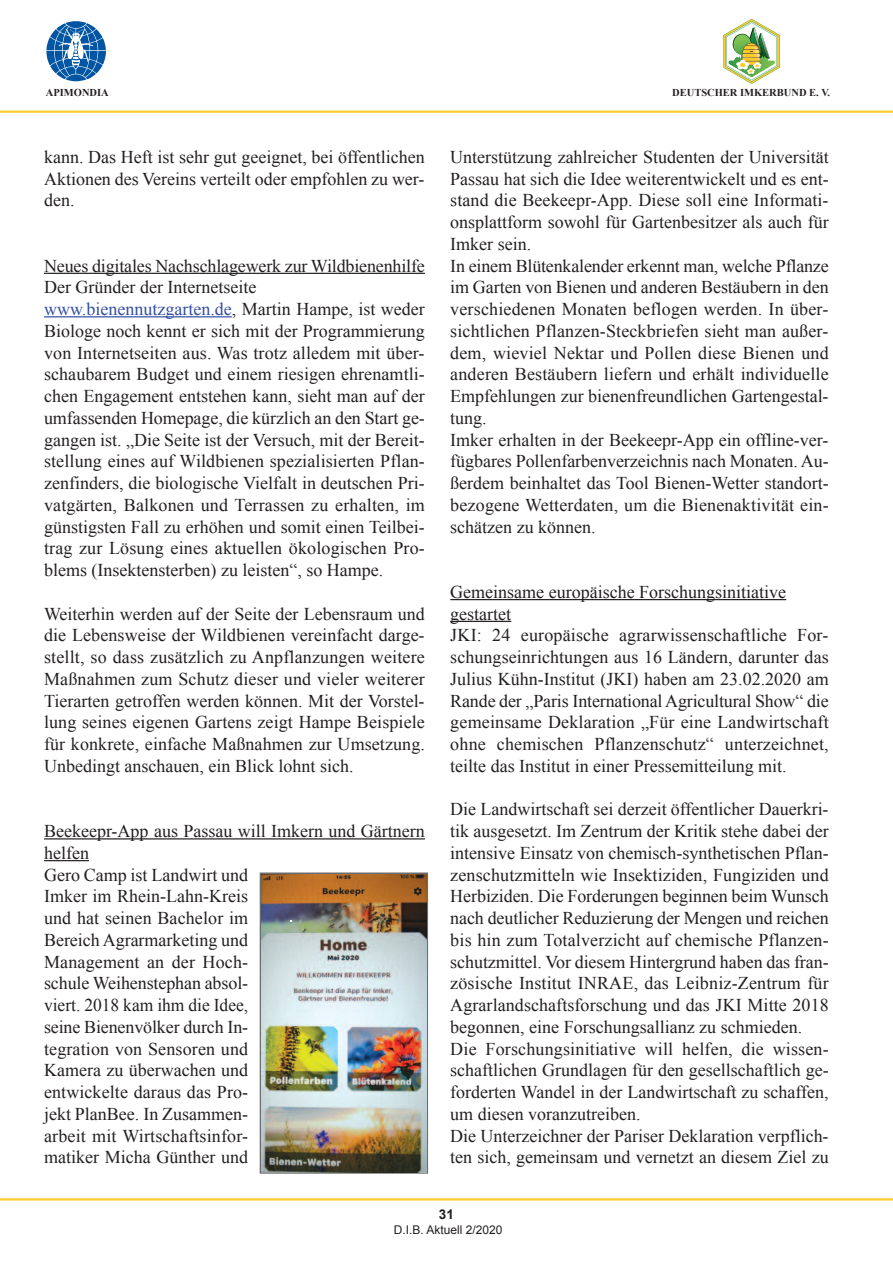
<style>
.page{position:relative;width:893px;height:1263px;background:#fff}
.page>*{position:absolute;margin:0;border:0;box-sizing:border-box;transform-origin:0 0}
.t1{font:18px/21.8px "Times New Roman";color:#231f20}
.t2{font:700 13.5px "Arial";color:#231f20}
.t3{font:12px "Arial";color:#231f20}
.t4{font:700 10.5px "Times New Roman";color:#231f20}
.s1{color:#324ea1}
</style>
<div class="page">
<hr style="left:0;top:1198px;width:893px;height:2px;background:#fecb2f">
<hr style="left:0;top:111px;width:893px;height:2px;background:#fecb2f">
<svg style="left:723px;top:19px;width:57px;height:65px"></svg>
<svg style="left:46px;top:21px;width:60px;height:61px"></svg>
<hr style="left:44px;top:273px;width:381px;height:1px;background:#231f20">
<hr style="left:44px;top:316px;width:188px;height:1px;background:#324ea1">
<hr style="left:44px;top:838px;width:381px;height:1px;background:#231f20">
<hr style="left:44px;top:860px;width:45px;height:1px;background:#231f20">
<hr style="left:450px;top:599px;width:336px;height:1px;background:#231f20">
<hr style="left:450px;top:621px;width:61px;height:1px;background:#231f20">
<svg style="left:260px;top:872px;width:168px;height:302px"></svg>
<img style="left:261px;top:874px;width:166px;height:298px">
<p class="t4" style="left:46px;top:87px;width:64px">APIMONDIA</p>
<p class="t4" style="left:672px;top:87px;width:160px">DEUTSCHER IMKERBUND E. V.</p>
<p class="t1" style="left:44px;top:146px;width:382px;text-align:justify">kann. Das Heft ist sehr gut geeignet, bei öffentlichen Aktionen des Vereins verteilt oder empfohlen zu wer&shy;den.</p>
<p class="t1" style="left:44px;top:255px;width:382px">Neues digitales Nachschlagewerk zur Wildbienenhilfe Der Gründer der Internetseite <span class="s1">www.bienennutzgarten.de</span>, Martin Hampe, ist weder Biologe noch kennt er sich mit der Programmierung von Internetseiten aus. Was trotz alledem mit über&shy;schaubarem Budget und einem riesigen ehrenamtli&shy;chen Engagement entstehen kann, sieht man auf der umfassenden Homepage, die kürzlich an den Start ge&shy;gangen ist. „Die Seite ist der Versuch, mit der Bereit&shy;stellung eines auf Wildbienen spezialisierten Pflan&shy;zenfinders, die biologische Vielfalt in deutschen Pri&shy;vatgärten, Balkonen und Terrassen zu erhalten, im günstigsten Fall zu erhöhen und somit einen Teilbei&shy;trag zur Lösung eines aktuellen ökologischen Pro&shy;blems (Insektensterben) zu leisten“, so Hampe.</p>
<p class="t1" style="left:44px;top:603px;width:382px;text-align:justify">Weiterhin werden auf der Seite der Lebensraum und die Lebensweise der Wildbienen vereinfacht darge&shy;stellt, so dass zusätzlich zu Anpflanzungen weitere Maßnahmen zum Schutz dieser und vieler weiterer Tierarten getroffen werden können. Mit der Vorstel&shy;lung seines eigenen Gartens zeigt Hampe Beispiele für konkrete, einfache Maßnahmen zur Umsetzung.<br>Unbedingt anschauen, ein Blick lohnt sich.</p>
<p class="t1" style="left:44px;top:820px;width:382px">Beekeepr-App aus Passau will Imkern und Gärtnern helfen<br>Gero Camp ist Landwirt und<br>Imker im Rhein-Lahn-Kreis<br>und hat seinen Bachelor im<br>Bereich Agrarmarketing und<br>Management an der Hoch-<br>schule Weihenstephan absol-<br>viert. 2018 kam ihm die Idee,<br>seine Bienenvölker durch In-<br>tegration von Sensoren und<br>Kamera zu überwachen und<br>entwickelte daraus das Pro-<br>jekt PlanBee. In Zusammen-<br>arbeit mit Wirtschaftsinfor-<br>matiker Micha Günther und</p>
<p class="t1" style="left:450px;top:146px;width:380px">Unterstützung zahlreicher Studenten der Universität Passau hat sich die Idee weiterentwickelt und es ent&shy;stand die Beekeepr-App. Diese soll eine Informati&shy;onsplattform sowohl für Gartenbesitzer als auch für Imker sein.<br>In einem Blütenkalender erkennt man, welche Pflanze im Garten von Bienen und anderen Bestäubern in den verschiedenen Monaten beflogen werden. In über&shy;sichtlichen Pflanzen-Steckbriefen sieht man außer&shy;dem, wieviel Nektar und Pollen diese Bienen und anderen Bestäubern liefern und erhält individuelle Empfehlungen zur bienenfreundlichen Gartengestal&shy;tung.<br>Imker erhalten in der Beekeepr-App ein offline-ver&shy;fügbares Pollenfarbenverzeichnis nach Monaten. Au&shy;ßerdem beinhaltet das Tool Bienen-Wetter standort&shy;bezogene Wetterdaten, um die Bienenaktivität ein&shy;schätzen zu können.</p>
<p class="t1" style="left:450px;top:581px;width:380px">Gemeinsame europäische Forschungsinitiative gestartet<br>JKI: 24 europäische agrarwissenschaftliche For&shy;schungseinrichtungen aus 16 Ländern, darunter das Julius Kühn-Institut (JKI) haben am 23.02.2020 am Rande der „Paris International Agricultural Show“ die gemeinsame Deklaration „Für eine Landwirtschaft ohne chemischen Pflanzenschutz“ unterzeichnet, teilte das Institut in einer Pressemitteilung mit.</p>
<p class="t1" style="left:450px;top:798px;width:380px">Die Landwirtschaft sei derzeit öffentlicher Dauerkri&shy;tik ausgesetzt. Im Zentrum der Kritik stehe dabei der intensive Einsatz von chemisch-synthetischen Pflan&shy;zenschutzmitteln wie Insektiziden, Fungiziden und Herbiziden. Die Forderungen beginnen beim Wunsch nach deutlicher Reduzierung der Mengen und reichen bis hin zum Totalverzicht auf chemische Pflanzen&shy;schutzmittel. Vor diesem Hintergrund haben das fran&shy;zösische Institut INRAE, das Leibniz-Zentrum für Agrarlandschaftsforschung und das JKI Mitte 2018 begonnen, eine Forschungsallianz zu schmieden.<br>Die Forschungsinitiative will helfen, die wissen&shy;schaftlichen Grundlagen für den gesellschaftlich ge&shy;forderten Wandel in der Landwirtschaft zu schaffen, um diesen voranzutreiben.<br>Die Unterzeichner der Pariser Deklaration verpflich&shy;ten sich, gemeinsam und vernetzt an diesem Ziel zu</p>
<p class="t2" style="left:439px;top:1207px;width:17px">31</p>
<p class="t3" style="left:394px;top:1223px;width:110px">D.I.B. Aktuell 2/2020</p>
</div>
